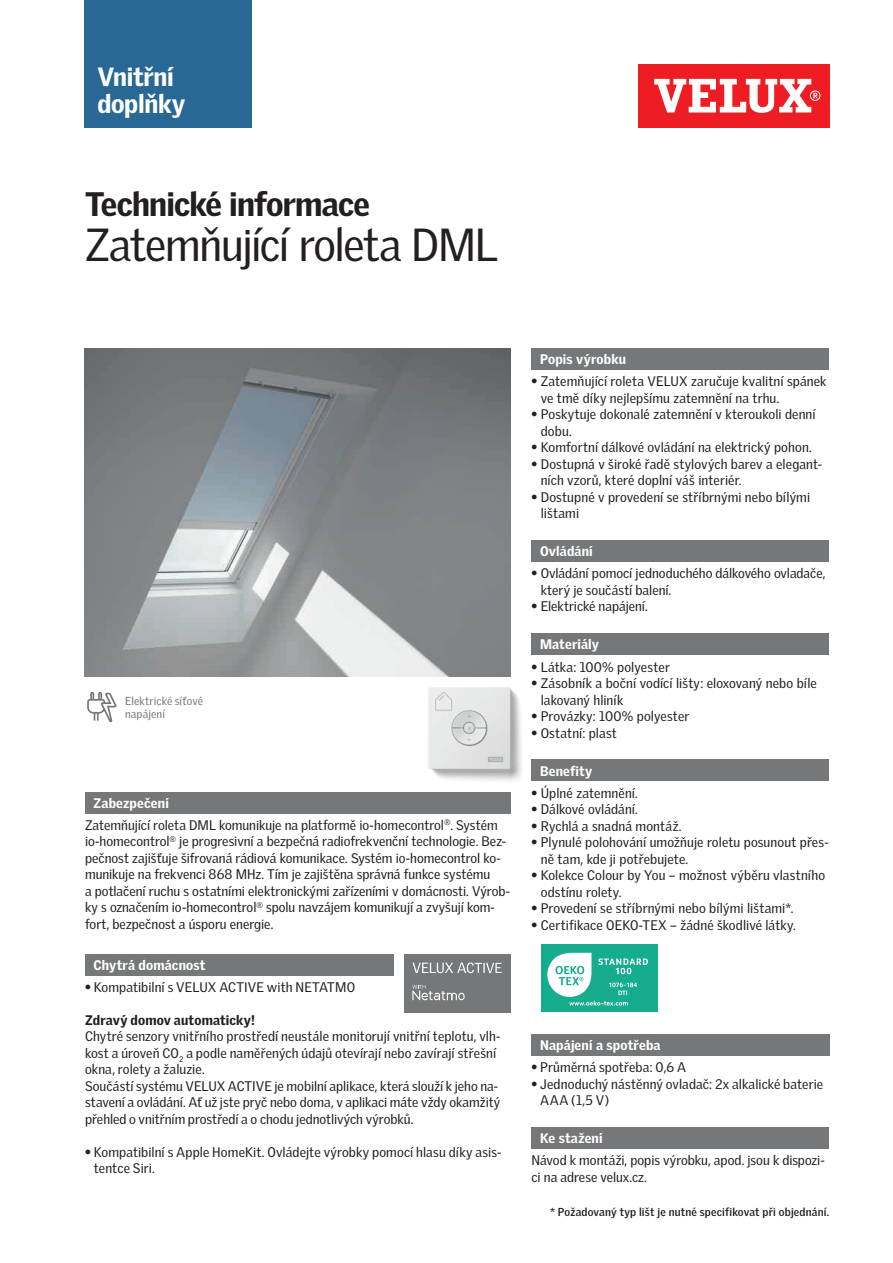
<style>
.page{position:relative;width:893px;height:1263px;background:#fff}
.page>*{position:absolute;margin:0;border:0;box-sizing:border-box;transform-origin:0 0}
.t1{font:45px "Velux Gothic";letter-spacing:-.03em;color:#231f20}
.t2{font:900 33px "Velux Gothic";letter-spacing:-.025em;color:#231f20}
.t3{font:900 25.65px/27px "Velux Gothic";letter-spacing:-.01em;color:#fff}
.t4{font:13.5px/16.5px "Velux Gothic";letter-spacing:.005em;color:#231f20}
.t5{font:900 13.5px "Velux Gothic";letter-spacing:.01em;color:#fff}
.t6{font:900 13.5px "Velux Gothic";letter-spacing:.01em;color:#231f20}
.t7{font:700 11.25px "Velux Gothic";letter-spacing:.015em;color:#231f20}
.t8{font:11.25px/13.5px "Velux Gothic";letter-spacing:.015em;color:#767778}
.s1{font-weight:900;color:#fff}
.s2{font-weight:900}
</style>
<div class="page">
<div style="left:638px;top:64px;width:191px;height:64px;background:#ee1d23"></div>
<svg style="left:654px;top:79px;width:166px;height:34px"></svg>
<div style="left:531px;top:349px;width:298px;height:21px;background:#767778"></div>
<div style="left:531px;top:541px;width:298px;height:21px;background:#767778"></div>
<div style="left:531px;top:634px;width:298px;height:21px;background:#767778"></div>
<div style="left:531px;top:760px;width:298px;height:21px;background:#767778"></div>
<div style="left:541px;top:944px;width:117px;height:68px;background:#16ad8f"></div>
<svg style="left:547px;top:953px;width:101px;height:52px"></svg>
<div style="left:531px;top:1034px;width:299px;height:21px;background:#767778"></div>
<div style="left:531px;top:1127px;width:298px;height:21px;background:#767778"></div>
<div style="left:85px;top:0;width:167px;height:128px;background:#296895"></div>
<img style="left:415px;top:676px;width:107px;height:133px">
<div style="left:85px;top:792px;width:425px;height:21px;background:#767778"></div>
<div style="left:85px;top:954px;width:308px;height:21px;background:#767778"></div>
<svg style="left:87px;top:692px;width:30px;height:30px"></svg>
<img style="left:85px;top:349px;width:426px;height:327px">
<div style="left:404px;top:954px;width:106px;height:58px;background:#767778"></div>
<svg style="left:412px;top:962px;width:90px;height:11px"></svg>
<svg style="left:412px;top:985px;width:53px;height:15px"></svg>
<h3 class="t3" style="left:97px;top:63px;width:90px">Vnitřní doplňky</h3>
<h3 class="t3" style="left:97px;top:90px;width:128px">Další řešení</h3>
<h2 class="t2" style="left:85px;top:184px;width:286px">Technické informace</h2>
<h1 class="t1" style="left:85px;top:218px;width:414px">Zatemňující roleta DML</h1>
<p class="t8" style="left:125px;top:694px;width:80px">Elektrické síťové napájení</p>
<p class="t4" style="left:85px;top:792px;width:414px;line-height:22px;text-indent:9px"><span class="s1">Zabezpečení<br></span>Zatemňující roleta DML komunikuje na platformě io-homecontrol<sup>®</sup>. Systém</p>
<p class="t4" style="left:85px;top:833px;width:427px">io‑homecontrol<sup>®</sup> je progresivní a bezpečná radiofrekvenční technologie. Bez&shy;pečnost zajišťuje šifrovaná rádiová komunikace. Systém io-homecontrol ko&shy;munikuje na frekvenci 868 MHz. Tím je zajištěna správná funkce systému<br>a potlačení ruchu s ostatními elektronickými zařízeními v domácnosti. Výrob&shy;ky s označením io-homecontrol<sup>®</sup> spolu navzájem komunikují a zvyšují kom&shy;fort, bezpečnost a úsporu energie.</p>
<p class="t5" style="left:94px;top:956px;width:113px">Chytrá domácnost</p>
<p class="t4" style="left:85px;top:978px;width:272px"><span class="s2">•</span> Kompatibilní s VELUX ACTIVE with NETATMO</p>
<p class="t6" style="left:85px;top:1011px;width:171px">Zdravý domov automaticky!</p>
<p class="t4" style="left:85px;top:1028px;width:417px">Chytré senzory vnitřního prostředí neustále monitorují vnitřní teplotu, vlh&shy;kost a úroveň CO<sub>2</sub> a podle naměřených údajů otevírají nebo zavírají střešní okna, rolety a žaluzie.<br>Součástí systému VELUX ACTIVE je mobilní aplikace, která slouží k jeho na&shy;stavení a ovládání. Ať už jste pryč nebo doma, v aplikaci máte vždy okamžitý přehled o vnitřním prostředí a o chodu jednotlivých výrobků.</p>
<p class="t4" style="left:94px;top:1143px;width:409px;text-indent:-9px"><span class="s2">•</span> Kompatibilní s Apple HomeKit. Ovládejte výrobky pomocí hlasu díky asis&shy;tentce Siri.</p>
<p class="t5" style="left:540px;top:351px;width:88px">Popis výrobku</p>
<p class="t4" style="left:541px;top:373px;width:287px;text-indent:-9px"><span class="s2">•</span> Zatemňující roleta VELUX zaručuje kvalitní spánek ve tmě díky nejlepšímu zatemnění na trhu.</p>
<p class="t4" style="left:541px;top:406px;width:276px;text-indent:-9px"><span class="s2">•</span> Poskytuje dokonalé zatemnění v kteroukoli denní dobu.</p>
<p class="t4" style="left:531px;top:439px;width:282px"><span class="s2">•</span> Komfortní dálkové ovládání na elektrický pohon.</p>
<p class="t4" style="left:541px;top:456px;width:283px;text-indent:-9px"><span class="s2">•</span> Dostupná v široké řadě stylových barev a elegant&shy;ních vzorů, které doplní váš interiér.</p>
<p class="t4" style="left:541px;top:489px;width:271px;text-indent:-9px"><span class="s2">•</span> Dostupné v provedení se stříbrnými nebo bílými lištami</p>
<p class="t5" style="left:540px;top:543px;width:54px">Ovládání</p>
<p class="t4" style="left:541px;top:565px;width:286px;text-indent:-9px"><span class="s2">•</span> Ovládání pomocí jednoduchého dálkového ovladače, který je součástí balení.</p>
<p class="t4" style="left:531px;top:598px;width:118px"><span class="s2">•</span> Elektrické napájení.</p>
<p class="t5" style="left:540px;top:636px;width:61px">Materiály</p>
<p class="t4" style="left:531px;top:658px;width:140px"><span class="s2">•</span> Látka: 100% polyester</p>
<p class="t4" style="left:541px;top:675px;width:278px;text-indent:-9px"><span class="s2">•</span> Zásobník a boční vodící lišty: eloxovaný nebo bíle lakovaný hliník</p>
<p class="t4" style="left:531px;top:708px;width:159px"><span class="s2">•</span> Provázky: 100% polyester</p>
<p class="t4" style="left:531px;top:724px;width:87px"><span class="s2">•</span> Ostatní: plast</p>
<p class="t5" style="left:540px;top:762px;width:54px">Benefity</p>
<p class="t4" style="left:531px;top:784px;width:108px"><span class="s2">•</span> Úplné zatemnění.</p>
<p class="t4" style="left:531px;top:801px;width:108px"><span class="s2">•</span> Dálkové ovládání.</p>
<p class="t4" style="left:531px;top:817px;width:151px"><span class="s2">•</span> Rychlá a snadná montáž.</p>
<p class="t4" style="left:541px;top:834px;width:289px;text-indent:-9px"><span class="s2">•</span> Plynulé polohování umožňuje roletu posunout přes&shy;ně tam, kde ji potřebujete.</p>
<p class="t4" style="left:541px;top:867px;width:286px;text-indent:-9px"><span class="s2">•</span> Kolekce Colour by You – možnost výběru vlastního odstínu rolety.</p>
<p class="t4" style="left:531px;top:900px;width:263px"><span class="s2">•</span> Provedení se stříbrnými nebo bílými lištami*.</p>
<p class="t4" style="left:531px;top:916px;width:266px"><span class="s2">•</span> Certifikace OEKO-TEX – žádné škodlivé látky.</p>
<p class="t5" style="left:540px;top:1036px;width:122px">Napájení a spotřeba</p>
<p class="t4" style="left:531px;top:1059px;width:156px"><span class="s2">•</span> Průměrná spotřeba: 0,6 A</p>
<p class="t4" style="left:540px;top:1075px;width:285px;text-indent:-9px"><span class="s2">•</span> Jednoduchý nástěnný ovladač: 2x alkalické baterie<br>AAA (1,5 V)</p>
<p class="t5" style="left:540px;top:1129px;width:64px">Ke stažení</p>
<p class="t4" style="left:531px;top:1152px;width:295px">Návod k montáži, popis výrobku, apod. jsou k dispozi&shy;ci na adrese velux.cz.</p>
<p class="t7" style="left:550px;top:1205px;width:281px">* Požadovaný typ lišt je nutné specifikovat při objednání.</p>
</div>
